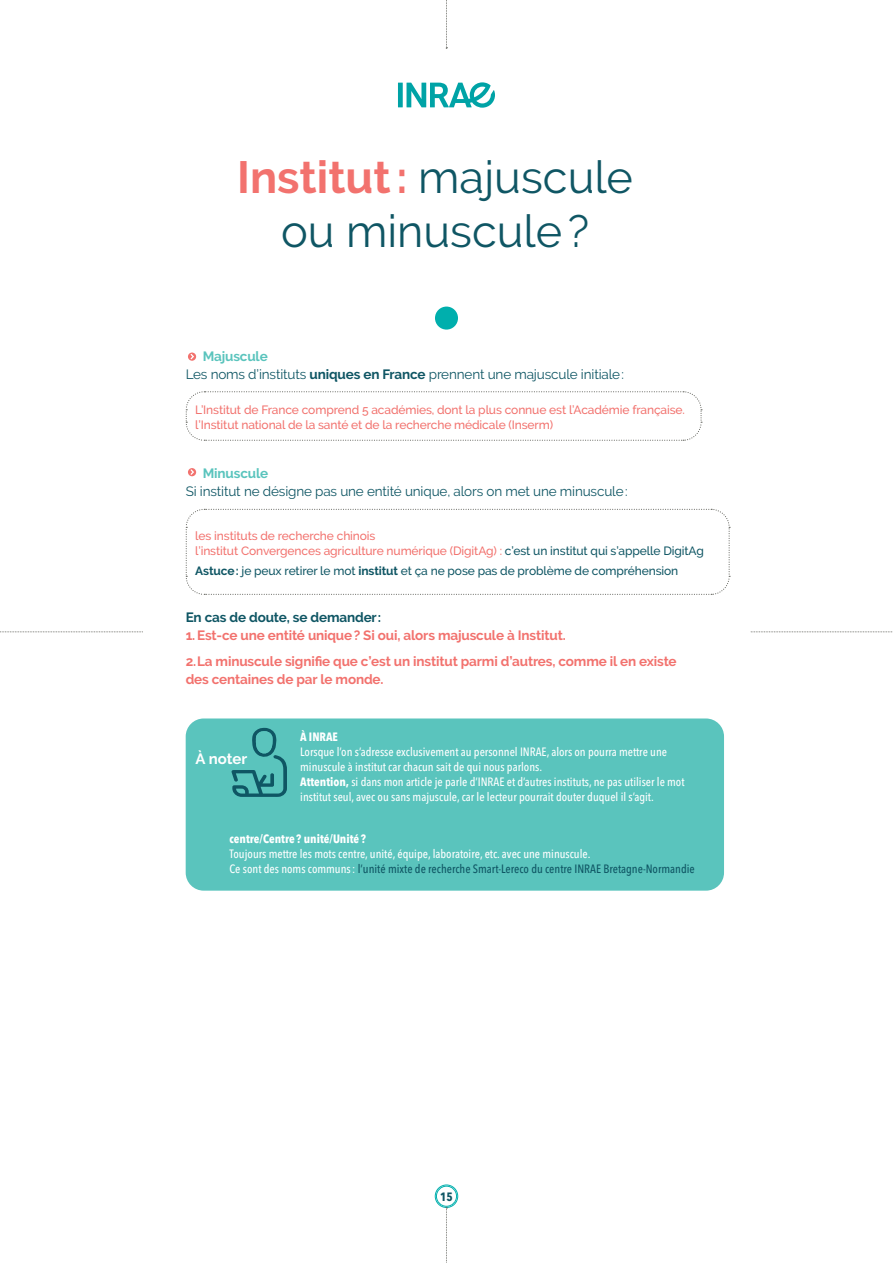
<style>
.page{position:relative;width:893px;height:1263px;background:#fff}
.page>*{position:absolute;margin:0;border:0;box-sizing:border-box;transform-origin:0 0}
.t1{font:45px/54px "Raleway";color:#0f5664;text-align:center}
.t2{font:700 15px "Raleway";letter-spacing:-.005em;color:#fff}
.t3{font:700 13.5px/18px "Raleway";letter-spacing:-.01em;color:#f2726e}
.t4{font:13.5px "Raleway";letter-spacing:-.01em;color:#0f5664}
.t5{font:700 13.5px "Raleway";letter-spacing:-.01em;color:#0f5664}
.t6{font:700 13.5px "Raleway";letter-spacing:-.01em;color:#5ac4bd}
.t7{font:500 condensed 12px/15px "Avenir Next LT Pro";color:#fff}
.t8{font:500 12px "Raleway";letter-spacing:-.01em;color:#f2726e}
.t9{font:500 12px "Raleway";letter-spacing:-.01em;color:#0f5664}
.t10{font:700 condensed 12px "Avenir Next LT Pro";color:#fff}
.t11{font:700 condensed 12px "Avenir Next LT Pro";color:#0f5664}
.s1{font-weight:700;color:#f2726e}
.s2{font-weight:700}
.s3{color:#0f5664}
</style>
<div class="page">
<div style="left:435px;top:1185px;width:23px;height:22px;border:1px solid #00afad;border-radius:50%"></div>
<div style="left:436px;top:1186px;width:21px;height:20px;border:1px solid #00afad;border-radius:50%"></div>
<svg style="left:446px;top:0;width:1px;height:49px"></svg>
<svg style="left:446px;top:1207px;width:1px;height:56px"></svg>
<svg style="left:0;top:631px;width:893px;height:1px"></svg>
<div style="left:398px;top:83px;width:5px;height:24px;background:#00a3a6"></div>
<svg style="left:406px;top:82px;width:89px;height:26px"></svg>
<div style="left:435px;top:307px;width:23px;height:23px;background:#00afad;border-radius:50%"></div>
<div style="left:143px;top:349px;width:607px;height:788px;background:#fff"></div>
<svg style="left:185px;top:391px;width:517px;height:50px"></svg>
<svg style="left:185px;top:508px;width:545px;height:87px"></svg>
<div style="left:186px;top:718px;width:538px;height:173px;background:#5ac4bd;border-radius:18px"></div>
<svg style="left:231px;top:728px;width:56px;height:69px"></svg>
<svg style="left:188px;top:352px;width:8px;height:9px"></svg>
<svg style="left:191px;top:354px;width:3px;height:5px"></svg>
<svg style="left:188px;top:468px;width:8px;height:8px"></svg>
<svg style="left:191px;top:469px;width:3px;height:6px"></svg>
<p class="t1" style="left:237px;top:150px;width:397px"><span class="s1">Institut:</span> majuscule ou minuscule?</p>
<p class="t6" style="left:203px;top:349px;width:67px">Majuscule</p>
<p class="t4" style="left:186px;top:367px;width:440px">Les noms d’instituts <span class="s2">uniques en France</span> prennent une majuscule initiale:</p>
<p class="t8" style="left:195px;top:403px;width:491px">L’Institut de France comprend 5 académies, dont la plus connue est l’Académie française.</p>
<p class="t8" style="left:195px;top:418px;width:359px">l’Institut national de la santé et de la recherche médicale (Inserm)</p>
<p class="t6" style="left:203px;top:465px;width:67px">Minuscule</p>
<p class="t4" style="left:186px;top:483px;width:443px">Si institut ne désigne pas une entité unique, alors on met une minuscule:</p>
<p class="t8" style="left:195px;top:529px;width:182px">les instituts de recherche chinois</p>
<p class="t8" style="left:195px;top:544px;width:510px">l’institut Convergences agriculture numérique (DigitAg) : <span class="s3">c’est un institut qui s’appelle DigitAg</span></p>
<p class="t9" style="left:195px;top:563px;width:485px"><span class="s2">Astuce:</span> je peux retirer le mot <span class="s2">institut</span> et ça ne pose pas de problème de compréhension</p>
<p class="t5" style="left:186px;top:609px;width:197px">En cas de doute, se demander:</p>
<p class="t3" style="left:186px;top:626px;width:382px">1.Est-ce une entité unique? Si oui, alors majuscule à Institut.</p>
<p class="t3" style="left:186px;top:653px;width:492px">2. La minuscule signifie que c’est un institut parmi d’autres, comme il en existe des centaines de par le monde.</p>
<p class="t2" style="left:196px;top:750px;width:53px">À noter</p>
<p class="t7" style="left:300px;top:730px;width:368px"><span class="s2">À INRAE<br></span>Lorsque l’on s’adresse exclusivement au personnel INRAE, alors on pourra mettre une minuscule à institut car chacun sait de qui nous parlons.</p>
<p class="t7" style="left:300px;top:775px;width:386px"><span class="s2">Attention,</span> si dans mon article je parle d’INRAE et d’autres instituts, ne pas utiliser le mot institut seul, avec ou sans majuscule, car le lecteur pourrait douter duquel il s’agit.</p>
<p class="t10" style="left:230px;top:831px;width:138px">centre/Centre ? unité/Unité ?</p>
<p class="t7" style="left:230px;top:846px;width:467px">Toujours mettre les mots centre, unité, équipe, laboratoire, etc. avec une minuscule.<br>Ce sont des noms communs: <span class="s3">l’unité mixte de recherche Smart-Lereco du centre INRAE Bretagne-Normandie</span></p>
<p class="t11" style="left:440px;top:1189px;width:14px">15</p>
</div>
